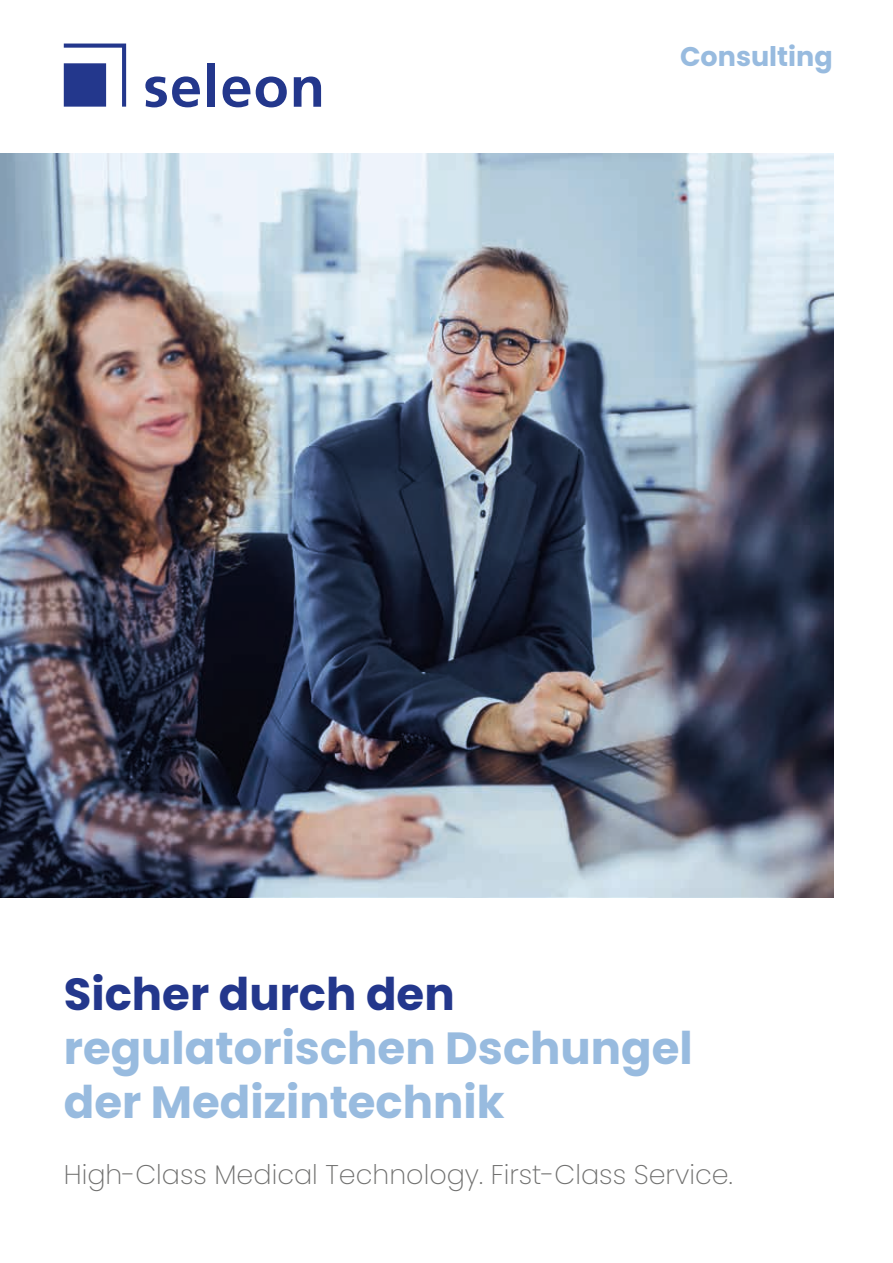
<style>
.page{position:relative;width:893px;height:1263px;background:#fff}
.page>*{position:absolute;margin:0;border:0;box-sizing:border-box;transform-origin:0 0}
.t1{font:700 45px/54px "Poppins";color:#98bbdf}
.t2{font:700 45px "Poppins";color:#23378c}
.t3{font:200 27px "Poppins";color:#70706f}
.t4{font:700 27px "Poppins";color:#98bbdf}
</style>
<div class="page">
<img style="left:0;top:153px;width:833px;height:744px">
<svg style="left:64px;top:44px;width:62px;height:63px"></svg>
<svg style="left:145px;top:76px;width:55px;height:31px"></svg>
<div style="left:207px;top:64px;width:8px;height:43px;background:#23378c"></div>
<svg style="left:223px;top:76px;width:27px;height:31px"></svg>
<svg style="left:256px;top:77px;width:31px;height:30px"></svg>
<svg style="left:294px;top:77px;width:27px;height:30px"></svg>
<p class="t4" style="left:680px;top:40px;width:154px">Consulting</p>
<h1 class="t2" style="left:64px;top:968px;width:392px">Sicher durch den</h1>
<h1 class="t1" style="left:64px;top:1022px;width:631px">regulatorischen Dschungel der Medizintechnik</h1>
<p class="t3" style="left:64px;top:1159px;width:670px">High-Class Medical Technology. First-Class Service.</p>
</div>
